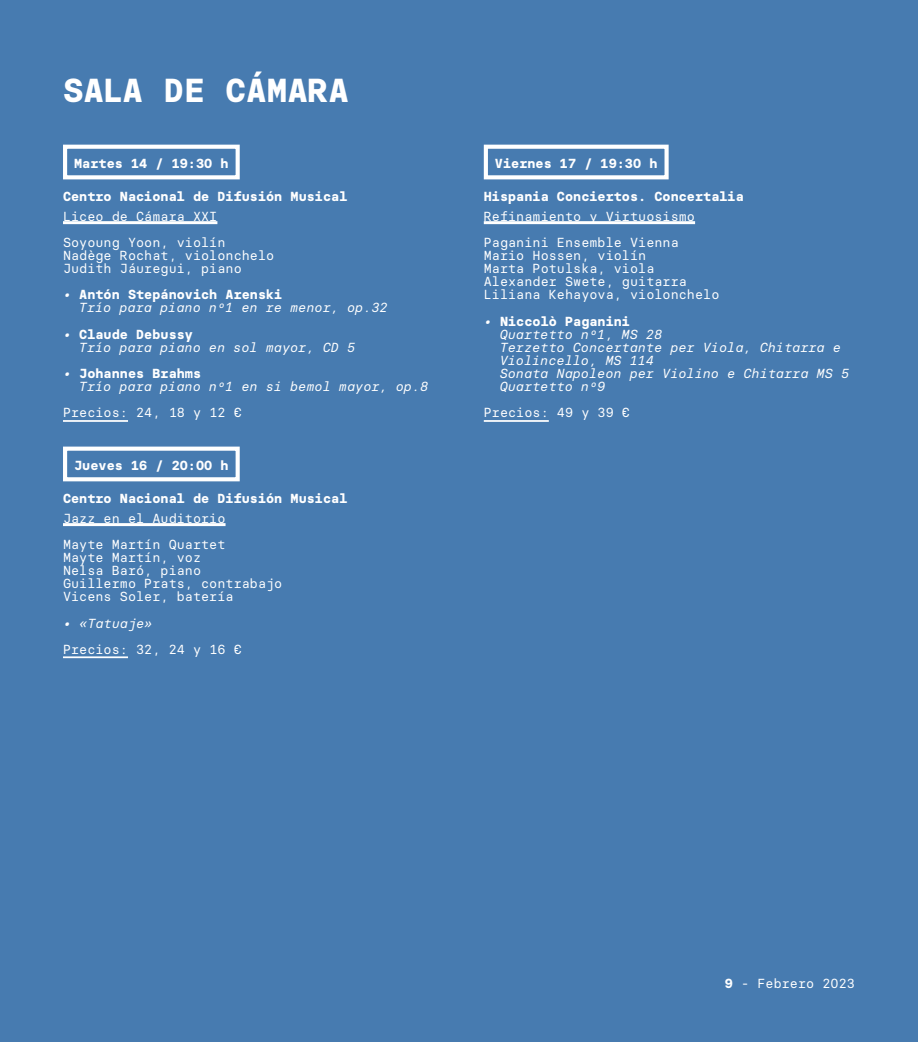
<style>
.page{position:relative;width:918px;height:1042px;background:#477bb0}
.page>*{position:absolute;margin:0;border:0;box-sizing:border-box;transform-origin:0 0}
.t1{font:700 33.25px "Basier Circle Mono";color:#fff}
.t2{font:13.12px/13.1px "Basier Circle Mono";color:#fff}
.t3{font:italic 13.12px/13.1px "Basier Circle Mono";color:#fff}
.t4{font:700 13.12px "Basier Circle Mono";color:#fff}
.s1{font-weight:700;font-style:normal}
.s2{font-weight:700}
</style>
<div class="page">
<hr style="left:63px;top:221px;width:154px;height:3px;background:#fff">
<hr style="left:63px;top:420px;width:65px;height:2px;background:#fff">
<hr style="left:63px;top:523px;width:162px;height:3px;background:#fff">
<hr style="left:63px;top:656px;width:65px;height:2px;background:#fff">
<div style="left:63px;top:145px;width:177px;height:34px;border:4px solid #fff"></div>
<div style="left:63px;top:446px;width:177px;height:35px;border:4px solid #fff"></div>
<hr style="left:484px;top:221px;width:211px;height:3px;background:#fff">
<hr style="left:484px;top:420px;width:65px;height:2px;background:#fff">
<div style="left:484px;top:145px;width:184px;height:34px;border:4px solid #fff"></div>
<h1 class="t1" style="left:63px;top:70px;width:288px">SALA DE CÁMARA</h1>
<p class="t4" style="left:74px;top:155px;width:156px">Martes 14 / 19:30 h</p>
<p class="t4" style="left:63px;top:188px;width:286px">Centro Nacional de Difusión Musical</p>
<p class="t2" style="left:63px;top:203px;width:164px;line-height:26.2px">Liceo de Cámara XXI<br>Soyoung Yoon, violín</p>
<p class="t2" style="left:63px;top:248px;width:213px">Nadège Rochat, violonchelo<br>Judith Jáuregui, piano</p>
<p class="t3" style="left:79px;top:288px;width:310px;text-indent:-16px">• <span class="s1">Antón Stepánovich Arenski<br></span>Trío para piano nº1 en re menor, op.32</p>
<p class="t3" style="left:79px;top:327px;width:278px;text-indent:-16px">• <span class="s1">Claude Debussy<br></span>Trío para piano en sol mayor, CD 5</p>
<p class="t3" style="left:79px;top:367px;width:351px;text-indent:-16px">• <span class="s1">Johannes Brahms<br></span>Trío para piano nº1 en si bemol mayor, op.8</p>
<p class="t2" style="left:63px;top:406px;width:180px">Precios: 24, 18 y 12 €</p>
<p class="t4" style="left:74px;top:457px;width:156px">Jueves 16 / 20:00 h</p>
<p class="t4" style="left:63px;top:490px;width:286px">Centro Nacional de Difusión Musical</p>
<p class="t2" style="left:63px;top:504px;width:164px;line-height:26.2px">Jazz en el Auditorio<br>Mayte Martín Quartet</p>
<p class="t2" style="left:63px;top:550px;width:221px">Mayte Martín, voz<br>Nelsa Baró, piano<br>Guillermo Prats, contrabajo<br>Vicens Soler, batería</p>
<p class="t3" style="left:63px;top:616px;width:91px">• «Tatuaje»</p>
<p class="t2" style="left:63px;top:642px;width:180px">Precios: 32, 24 y 16 €</p>
<p class="t4" style="left:495px;top:155px;width:164px">Viernes 17 / 19:30 h</p>
<p class="t4" style="left:484px;top:188px;width:261px">Hispania Conciertos. Concertalia</p>
<p class="t2" style="left:484px;top:203px;width:213px;line-height:26.2px">Refinamiento y Virtuosismo<br>Paganini Ensemble Vienna</p>
<p class="t2" style="left:484px;top:248px;width:237px">Mario Hossen, violín<br>Marta Potulska, viola<br>Alexander Swete, guitarra<br>Liliana Kehayova, violonchelo</p>
<p class="t3" style="left:500px;top:314px;width:351px;text-indent:-16px">• <span class="s1">Niccolò Paganini<br></span>Quartetto nº1, MS 28<br>Terzetto Concertante per Viola, Chitarra e<br>Violincello, MS 114<br>Sonata Napoleon per Violino e Chitarra MS 5<br>Quartetto nº9</p>
<p class="t2" style="left:484px;top:406px;width:148px">Precios: 49 y 39 €</p>
<p class="t2" style="left:725px;top:976px;width:131px"><span class="s2">9</span> - Febrero 2023</p>
</div>
